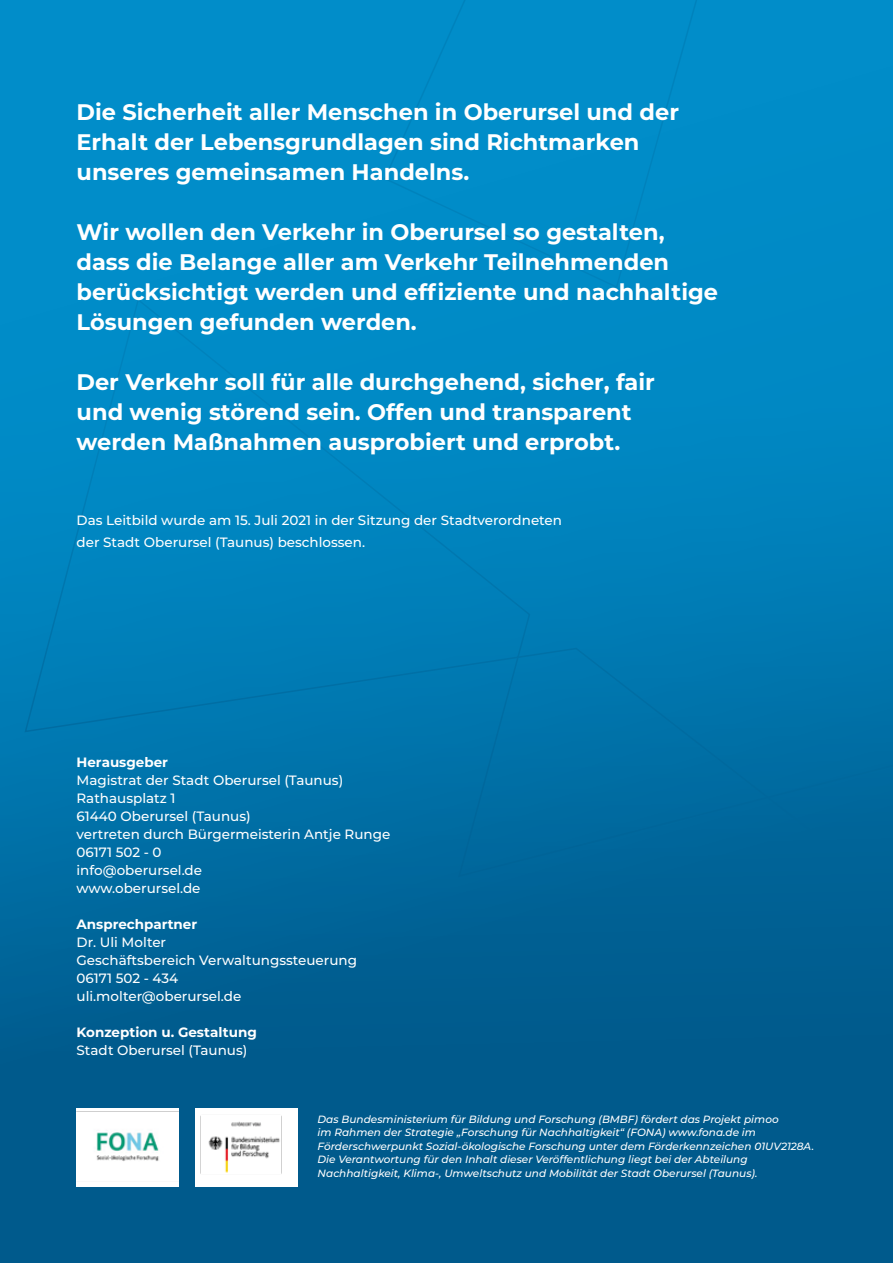
<style>
.page{position:relative;width:893px;height:1263px;background:#005a8c}
.page>*{position:absolute;margin:0;border:0;box-sizing:border-box;transform-origin:0 0}
.t1{font:700 22.5px/30px "Montserrat";color:#fff}
.t2{font:500 13.5px/18px "Montserrat";color:#fff}
.t3{font:700 13.5px "Montserrat";color:#fff}
.t4{font:italic 500 10.5px/13.5px "Montserrat";color:#fff}
</style>
<div class="page">
<div style="left:0;top:0;width:893px;height:1050px;background:linear-gradient(to bottom,#0198d6,#006195)"></div>
<img style="left:77px;top:1108px;width:102px;height:78px">
<img style="left:196px;top:1108px;width:102px;height:78px">
<p class="t1" style="left:77px;top:95px;width:604px">Die Sicherheit aller Menschen in Oberursel und der<br>Erhalt der Lebensgrundlagen sind Richtmarken unseres gemeinsamen Handelns.</p>
<p class="t1" style="left:77px;top:215px;width:643px">Wir wollen den Verkehr in Oberursel so gestalten, dass die Belange aller am Verkehr Teilnehmenden berücksichtigt werden und effiziente und nachhaltige Lösungen gefunden werden.</p>
<p class="t1" style="left:77px;top:365px;width:580px">Der Verkehr soll für alle durchgehend, sicher, fair und wenig störend sein. Offen und transparent werden Maßnahmen ausprobiert und erprobt.</p>
<p class="t2" style="left:77px;top:508px;width:487px;line-height:22.5px">Das Leitbild wurde am 15. Juli 2021 in der Sitzung der Stadtverordneten der Stadt Oberursel (Taunus) beschlossen.</p>
<p class="t3" style="left:77px;top:752px;width:93px">Herausgeber</p>
<p class="t2" style="left:77px;top:770px;width:315px">Magistrat der Stadt Oberursel (Taunus)<br>Rathausplatz 1<br>61440 Oberursel (Taunus)<br>vertreten durch Bürgermeisterin Antje Runge<br>06171 502 - 0<br>info@oberursel.de<br>www.oberursel.de</p>
<p class="t3" style="left:77px;top:914px;width:122px">Ansprechpartner</p>
<p class="t2" style="left:77px;top:932px;width:282px">Dr. Uli Molter<br>Geschäftsbereich Verwaltungssteuerung<br>06171 502 - 434<br>uli.molter@oberursel.de</p>
<p class="t3" style="left:77px;top:1022px;width:182px">Konzeption u. Gestaltung</p>
<p class="t2" style="left:77px;top:1040px;width:172px">Stadt Oberursel (Taunus)</p>
<p class="t4" style="left:318px;top:1112px;width:498px">Das Bundesministerium für Bildung und Forschung (BMBF) fördert das Projekt pimoo<br>im Rahmen der Strategie „Forschung für Nachhaltigkeit“ (FONA) www.fona.de im Förderschwerpunkt Sozial-ökologische Forschung unter dem Förderkennzeichen 01UV2128A.<br>Die Verantwortung für den Inhalt dieser Veröffentlichung liegt bei der Abteilung Nachhaltigkeit, Klima-, Umweltschutz und Mobilität der Stadt Oberursel (Taunus).</p>
</div>
